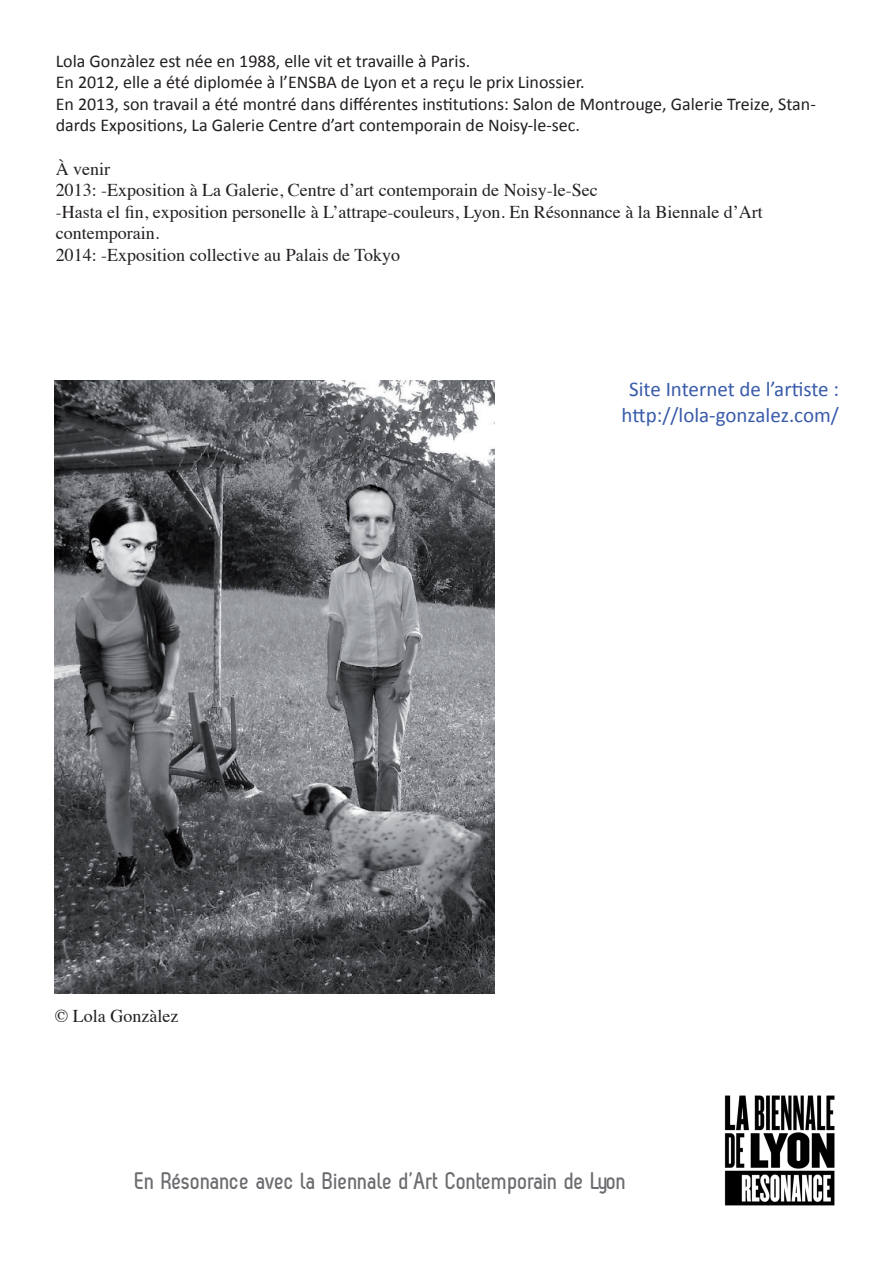
<style>
.page{position:relative;width:893px;height:1263px;background:#fff}
.page>*{position:absolute;margin:0;border:0;box-sizing:border-box;transform-origin:0 0}
.t1{font:700 24px "Zag";color:#6c6d70}
.t2{font:21px/25.2px "Calibri";color:#395ba9;text-align:center}
.t3{font:18px/21.6px "Calibri";color:#231f20}
.t4{font:18px/21.6px "Times";color:#231f20}
</style>
<div class="page">
<img style="left:54px;top:381px;width:441px;height:612px">
<img style="left:724px;top:1095px;width:111px;height:111px">
<p class="t3" style="left:56px;top:49px;width:762px">Lola Gonzàlez est née en 1988, elle vit et travaille à Paris.<br>En 2012, elle a été diplomée à l’ENSBA de Lyon et a reçu le prix Linossier.<br>En 2013, son travail a été montré dans différentes institutions: Salon de Montrouge, Galerie Treize, Stan&shy;dards Expositions, La Galerie Centre d’art contemporain de Noisy-le-sec.</p>
<p class="t4" style="left:56px;top:156px;width:709px">À venir<br>2013: -Exposition à La Galerie, Centre d’art contemporain de Noisy-le-Sec<br>-Hasta el fin, exposition personelle à L’attrape-couleurs, Lyon. En Résonnance à la Biennale d’Art contemporain.<br>2014: -Exposition collective au Palais de Tokyo</p>
<p class="t4" style="left:55px;top:1004px;width:125px">© Lola Gonzàlez</p>
<p class="t2" style="left:621px;top:376px;width:219px">Site Internet de l’artiste : http://lola-gonzalez.com/</p>
<h1 class="t1" style="left:135px;top:1167px;width:493px">En Résonance avec la Biennale d’Art Contemporain de Lyon</h1>
</div>
